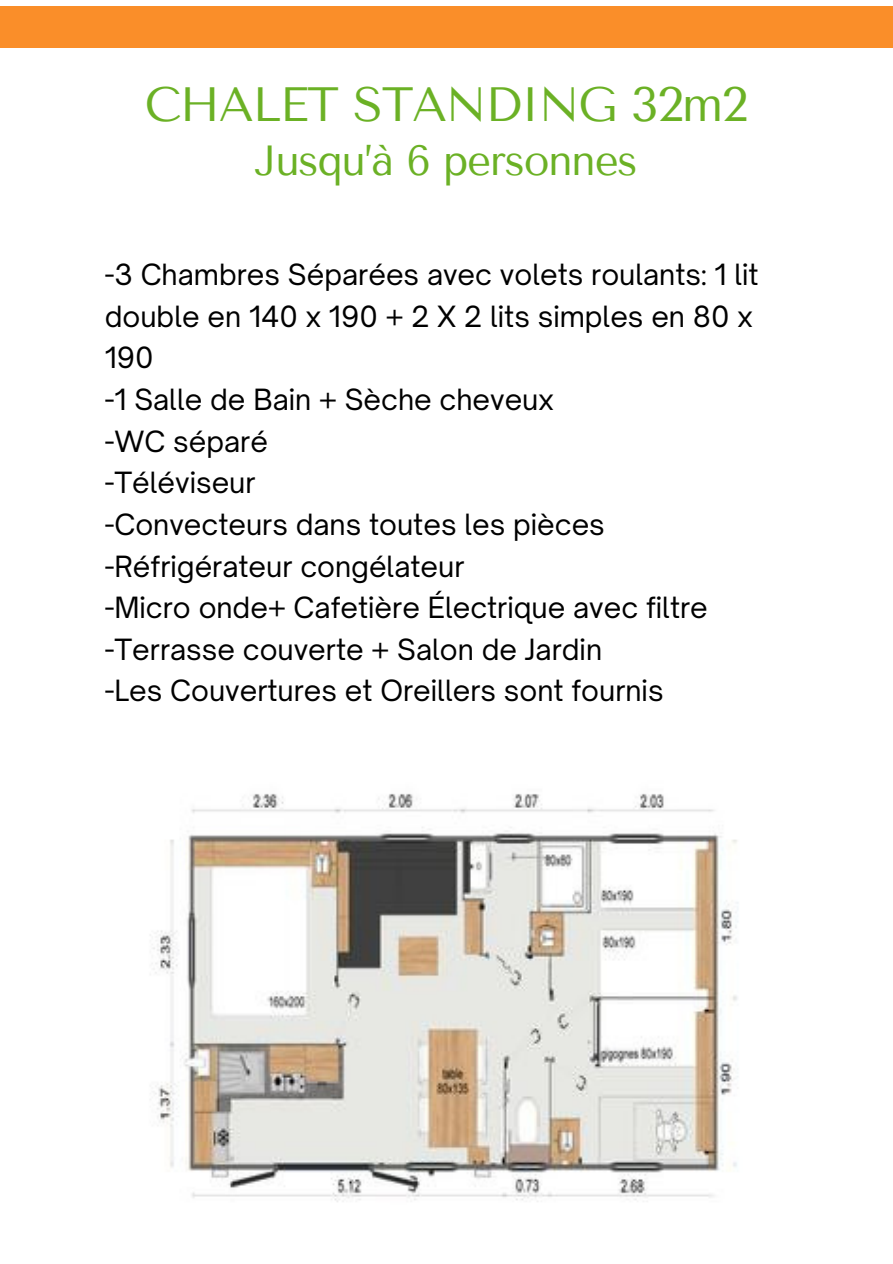
<style>
.page{position:relative;width:893px;height:1264px;background:#fff}
.page>*{position:absolute;margin:0;border:0;box-sizing:border-box;transform-origin:0 0}
.t1{font:48px "Tenor Sans";letter-spacing:-.03em;color:#6bb125}
.t2{font:42px "Tenor Sans";letter-spacing:-.03em;color:#6bb125}
.t3{font:28.05px/41.5px "Open Sauce One";color:#000}
</style>
<div class="page">
<div style="left:0;top:6px;width:892px;height:42px;background:#fa8e29"></div>
<img style="left:150px;top:793px;width:588px;height:409px">
<h1 class="t1" style="left:145px;top:77px;width:604px">CHALET STANDING 32m2</h1>
<h2 class="t2" style="left:255px;top:137px;width:384px">Jusqu’à 6 personnes</h2>
<p class="t3" style="left:105px;top:254px;width:655px">-3 Chambres Séparées avec volets roulants: 1 lit double en 140 x 190 + 2 X 2 lits simples en 80 x<br>190<br>-1 Salle de Bain + Sèche cheveux<br>-WC séparé<br>-Téléviseur<br>-Convecteurs dans toutes les pièces -Réfrigérateur congélateur<br>-Micro onde+ Cafetière Électrique avec filtre -Terrasse couverte + Salon de Jardin<br>-Les Couvertures et Oreillers sont fournis</p>
</div>
